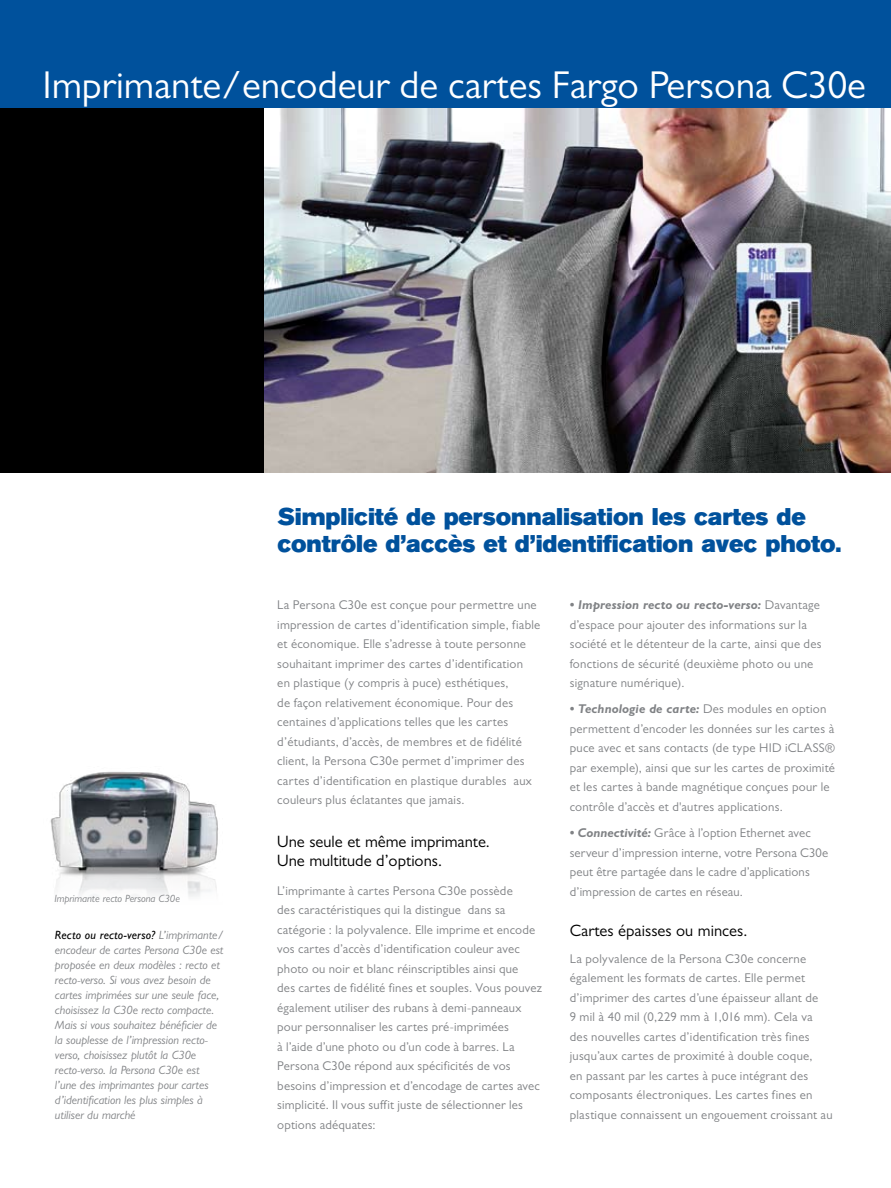
<style>
.page{position:relative;width:891px;height:1188px;background:#fff}
.page>*{position:absolute;margin:0;border:0;box-sizing:border-box;transform-origin:0 0}
.t1{font:39px "Gill Sans MT Pro";color:#fff}
.t2{font:24px/27px "Akzidenz Grotesk Pro Super";letter-spacing:-.005em;color:#00519c}
.t3{font:16.5px/19.5px "Gill Sans MT Pro";color:#000}
.t4{font:12.75px/19.5px "Gill Sans MT Pro";letter-spacing:.02em;color:#808285}
.t5{font:italic 12px/15px "Gill Sans MT Pro";color:#808285}
.t6{font:italic 10.5px "Gill Sans MT Pro";color:#808285}
.s1{font-weight:500;color:#000}
.s2{font-weight:700;font-style:italic}
</style>
<div class="page">
<div style="left:0;top:108px;width:891px;height:365px;background:#000"></div>
<img style="left:264px;top:108px;width:627px;height:364px">
<div style="left:0;top:0;width:891px;height:108px;background:#00519c"></div>
<img style="left:50px;top:772px;width:168px;height:125px">
<h1 class="t1" style="left:42px;top:61px;width:825px">Imprimante/encodeur de cartes Fargo Persona C30e</h1>
<p class="t6" style="left:54px;top:892px;width:127px">Imprimante recto Persona C30e</p>
<p class="t5" style="left:55px;top:927px;width:170px"><span class="s1">Recto ou recto-verso?</span> L’imprimante/ encodeur de cartes Persona C30e est proposée en deux modèles : recto et recto-verso. Si vous avez besoin de cartes imprimées sur une seule face, choisissez la C30e recto compacte.<br>Mais si vous souhaitez bénéficier de la souplesse de l’impression recto&shy;verso, choisissez plutôt la C30e recto-verso. la Persona C30e est l’une des imprimantes pour cartes d’identification les plus simples à utiliser du marché</p>
<h2 class="t2" style="left:278px;top:503px;width:565px">Simplicité de personnalisation les cartes de contrôle d’accès et d’identification avec photo.</h2>
<p class="t4" style="left:277px;top:595px;width:265px">La Persona C30e est conçue pour permettre une impression de cartes d’identification simple, fiable et économique. Elle s’adresse à toute personne souhaitant imprimer des cartes d’identification<br>en plastique (y compris à puce) esthétiques,<br>de façon relativement économique. Pour des centaines d’applications telles que les cartes d’étudiants, d’accès, de membres et de fidélité client, la Persona C30e permet d’imprimer des cartes d’identification en plastique durables aux couleurs plus éclatantes que jamais.</p>
<p class="t3" style="left:277px;top:832px;width:214px">Une seule et même imprimante.<br>Une multitude d’options.</p>
<p class="t4" style="left:277px;top:880px;width:266px">L’imprimante à cartes Persona C30e possède<br>des caractéristiques qui la distingue dans sa catégorie : la polyvalence. Elle imprime et encode vos cartes d’accès d’identification couleur avec photo ou noir et blanc réinscriptibles ainsi que<br>des cartes de fidélité fines et souples. Vous pouvez également utiliser des rubans à demi-panneaux pour personnaliser les cartes pré-imprimées<br>à l’aide d’une photo ou d’un code à barres. La Persona C30e répond aux spécificités de vos besoins d’impression et d’encodage de cartes avec simplicité. Il vous suffit juste de sélectionner les options adéquates:</p>
<p class="t4" style="left:570px;top:595px;width:253px"><span class="s2">• Impression recto ou recto-verso:</span> Davantage d’espace pour ajouter des informations sur la société et le détenteur de la carte, ainsi que des fonctions de sécurité (deuxième photo ou une signature numérique).</p>
<p class="t4" style="left:570px;top:699px;width:267px"><span class="s2">• Technologie de carte:</span> Des modules en option permettent d’encoder les données sur les cartes à puce avec et sans contacts (de type HID iCLASS® par exemple), ainsi que sur les cartes de proximité et les cartes à bande magnétique conçues pour le contrôle d’accès et d'autres applications.</p>
<p class="t4" style="left:570px;top:823px;width:260px"><span class="s2">• Connectivité:</span> Grâce à l’option Ethernet avec serveur d’impression interne, votre Persona C30e peut être partagée dans le cadre d’applications d’impression de cartes en réseau.</p>
<p class="t3" style="left:570px;top:921px;width:179px">Cartes épaisses ou minces.</p>
<p class="t4" style="left:570px;top:948px;width:264px">La polyvalence de la Persona C30e concerne également les formats de cartes. Elle permet d’imprimer des cartes d’une épaisseur allant de<br>9 mil à 40 mil (0,229 mm à 1,016 mm). Cela va des nouvelles cartes d’identification très fines jusqu’aux cartes de proximité à double coque,<br>en passant par les cartes à puce intégrant des composants électroniques. Les cartes fines en plastique connaissent un engouement croissant au</p>
</div>
